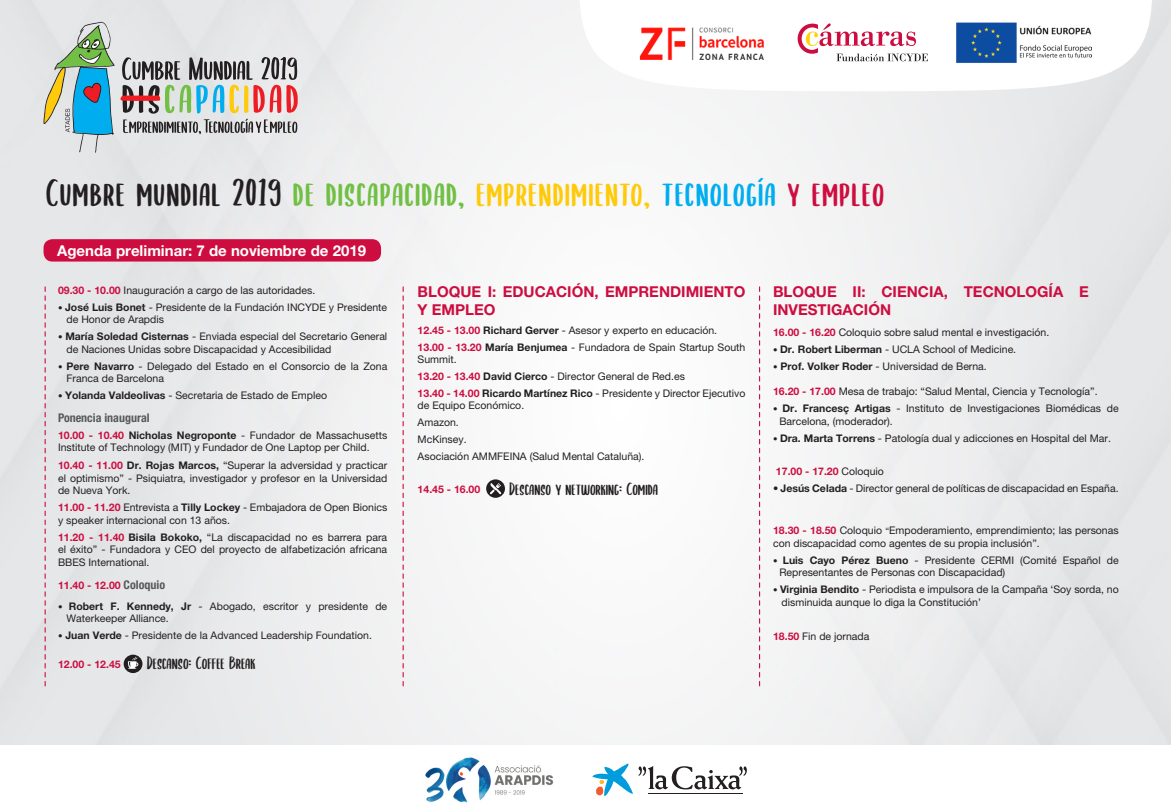
<style>
.page{position:relative;width:1171px;height:810px;background:#fff}
.page>*{position:absolute;margin:0;border:0;box-sizing:border-box;transform-origin:0 0}
.t1{font:39px "SUBSCRIBER";letter-spacing:.03em;color:#231f20}
.t2{font:18px "SUBSCRIBER";color:#231f20}
.t3{font:700 15px/18px "Helvetica Neue LT Pro";color:#cd0d40}
.t4{font:700 15px "Helvetica Neue LT Pro";color:#fff}
.t5{font:700 condensed 12px "Helvetica Neue LT Pro";color:#57585a}
.t6{font:10.5px/12.6px "Helvetica Neue LT Pro";color:#231f20}
.t7{font:700 10.5px "Helvetica Neue LT Pro";color:#cd0d40}
.s1{color:#71bf44}
.s2{color:#feca0a}
.s3{color:#00aeef}
.s4{color:#cd0d40}
.s5{font-weight:700;color:#cd0d40}
.s6{font-size:9px}
.s7{font-weight:700}
.s8{font-stretch:condensed;font-size:12px;color:#57585a}
.s9{font-weight:400;color:#231f20}
</style>
<div class="page">
<img style="left:0;top:0;width:1171px;height:745px">
<div style="left:44px;top:239px;width:337px;height:23px;background:#cd0d40;border-radius:9px"></div>
<svg style="left:45px;top:287px;width:1px;height:399px"></svg>
<svg style="left:402px;top:287px;width:2px;height:399px"></svg>
<svg style="left:759px;top:287px;width:1px;height:399px"></svg>
<div style="left:124px;top:655px;width:18px;height:18px;background:#231f20;border-radius:50%"></div>
<svg style="left:128px;top:657px;width:10px;height:12px"></svg>
<svg style="left:43px;top:22px;width:255px;height:131px;background:#bbc4c2"></svg>
<svg style="left:579px;top:0;width:573px;height:92px"></svg>
<img style="left:955px;top:21px;width:136px;height:43px">
<svg style="left:797px;top:23px;width:131px;height:38px"></svg>
<img style="left:631px;top:21px;width:151px;height:39px">
<svg style="left:486px;top:479px;width:19px;height:19px"></svg>
<svg style="left:490px;top:483px;width:11px;height:11px"></svg>
<img style="left:425px;top:757px;width:128px;height:46px">
<svg style="left:592px;top:764px;width:155px;height:32px"></svg>
<h1 class="t1" style="left:46px;top:167px;width:840px">Cumbre mundial 2019 <span class="s1">de discapacidad,</span> <span class="s2">emprendimiento,</span> <span class="s3">tecnología</span> <span class="s4">y empleo</span></h1>
<h3 class="t4" style="left:57px;top:241px;width:310px">Agenda preliminar: 7 de noviembre de 2019</h3>
<p class="t6" style="left:58px;top:284px;width:259px"><span class="s5">09.30 - 10.00</span> Inauguración a cargo de las autoridades.</p>
<p class="t6" style="left:67px;top:301px;width:322px;text-indent:-9px"><span class="s6">•</span> <span class="s7">José Luis Bonet</span> - Presidente de la Fundación INCYDE y Presidente de Honor de Arapdis</p>
<p class="t6" style="left:67px;top:330px;width:322px;text-indent:-9px"><span class="s6">•</span> <span class="s7">María Soledad Cisternas</span> - Enviada especial del Secretario General de Naciones Unidas sobre Discapacidad y Accesibilidad</p>
<p class="t6" style="left:67px;top:359px;width:322px;text-indent:-9px"><span class="s6">•</span> <span class="s7">Pere Navarro</span> - Delegado del Estado en el Consorcio de la Zona<br>Franca de Barcelona</p>
<p class="t6" style="left:58px;top:389px;width:270px"><span class="s6">•</span> <span class="s7">Yolanda Valdeolivas</span> - Secretaria de Estado de Empleo</p>
<p class="t5" style="left:58px;top:410px;width:93px">Ponencia inaugural</p>
<p class="t6" style="left:58px;top:429px;width:331px"><span class="s5">10.00 - 10.40</span> <span class="s7">Nicholas Negroponte</span> - Fundador de Massachusetts<br>Institute of Technology (MIT) y Fundador de One Laptop per Child.</p>
<p class="t6" style="left:58px;top:459px;width:331px;text-align:justify"><span class="s5">10.40 - 11.00</span> <span class="s7">Dr. Rojas Marcos,</span> “Superar la adversidad y practicar el optimismo” - Psiquiatra, investigador y profesor en la Universidad de Nueva York.</p>
<p class="t6" style="left:58px;top:501px;width:331px"><span class="s5">11.00 - 11.20</span> Entrevista a <span class="s7">Tilly Lockey</span> - Embajadora de Open Bionics y speaker internacional con 13 años.</p>
<p class="t6" style="left:58px;top:531px;width:331px;text-align:justify"><span class="s5">11.20 - 11.40</span> <span class="s7">Bisila Bokoko,</span> “La discapacidad no es barrera para el éxito” - Fundadora y CEO del proyecto de alfabetización africana BBES International.</p>
<p class="t7" style="left:58px;top:579px;width:109px">11.40 - 12.00 <span class="s8">Coloquio</span></p>
<p class="t6" style="left:67px;top:600px;width:322px;text-indent:-9px"><span class="s6">•</span> <span class="s7">Robert F. Kennedy, Jr</span> - Abogado, escritor y presidente de<br>Waterkeeper Alliance.</p>
<p class="t6" style="left:58px;top:629px;width:315px"><span class="s6">•</span> <span class="s7">Juan Verde</span> - Presidente de la Advanced Leadership Foundation.</p>
<p class="t7" style="left:58px;top:658px;width:64px">12.00 - 12.45</p>
<h2 class="t2" style="left:147px;top:651px;width:110px">Descanso: Coffee Break</h2>
<h3 class="t3" style="left:417px;top:282px;width:329px">BLOQUE I: EDUCACIÓN, EMPRENDIMIENTO<br>Y EMPLEO</h3>
<p class="t6" style="left:417px;top:321px;width:329px;line-height:16.8px"><span class="s5">12.45 - 13.00</span> <span class="s7">Richard Gerver</span> - Asesor y experto en educación.<br><span class="s5">13.00 - 13.20</span> <span class="s7">María Benjumea</span> - Fundadora de Spain Startup South</p>
<p class="t6" style="left:418px;top:351px;width:329px;line-height:16.8px">Summit.<br><span class="s5">13.20 - 13.40</span> <span class="s7">David Cierco</span> - Director General de Red.es<br><span class="s5">13.40 - 14.00</span> <span class="s7">Ricardo Martínez Rico</span> - Presidente y Director Ejecutivo</p>
<p class="t6" style="left:418px;top:397px;width:228px;line-height:16.8px">de Equipo Económico.<br>Amazon.<br>McKinsey.<br>Asociación AMMFEINA (Salud Mental Cataluña).</p>
<p class="t7" style="left:418px;top:483px;width:64px">14.45 - 16.00</p>
<h2 class="t2" style="left:509px;top:477px;width:150px">Descanso y networking: Comida</h2>
<h3 class="t3" style="left:773px;top:282px;width:317px">BLOQUE II: CIENCIA, TECNOLOGÍA E<br>INVESTIGACIÓN</h3>
<p class="t6" style="left:773px;top:326px;width:278px"><span class="s5">16.00 - 16.20</span> Coloquio sobre salud mental e investigación.</p>
<p class="t6" style="left:773px;top:343px;width:245px"><span class="s6">•</span> <span class="s7">Dr. Robert Liberman</span> - UCLA School of Medicine.</p>
<p class="t6" style="left:773px;top:360px;width:215px"><span class="s6">•</span> <span class="s7">Prof. Volker Roder</span> - Universidad de Berna.</p>
<p class="t6" style="left:773px;top:385px;width:326px"><span class="s5">16.20 - 17.00</span> Mesa de trabajo: “Salud Mental, Ciencia y Tecnología”.</p>
<p class="t6" style="left:779px;top:402px;width:341px;text-indent:-6px"><span class="s6">•</span> <span class="s7">Dr. Francesç Artigas</span> - Instituto de Investigaciones Biomédicas de<br>Barcelona, (moderador).</p>
<p class="t6" style="left:773px;top:431px;width:339px"><span class="s6">•</span> <span class="s7">Dra. Marta Torrens</span> - Patología dual y adicciones en Hospital del Mar.</p>
<p class="t7" style="left:776px;top:465px;width:109px">17.00 - 17.20 <span class="s9">Coloquio</span></p>
<p class="t6" style="left:773px;top:482px;width:347px"><span class="s7">• Jesús Celada</span> - Director general de políticas de discapacidad en España.</p>
<p class="t6" style="left:773px;top:524px;width:347px"><span class="s5">18.30 - 18.50</span> Coloquio <span class="s6">“</span>Empoderamiento, emprendimiento; las personas con discapacidad como agentes de su propia inclusión”.</p>
<p class="t6" style="left:779px;top:554px;width:341px;text-indent:-6px"><span class="s6">•</span> <span class="s7">Luis Cayo Pérez Bueno</span> - Presidente CERMI (Comité Español de<br>Representantes de Personas con Discapacidad)</p>
<p class="t6" style="left:781px;top:583px;width:338px;text-indent:-9px"><span class="s6">•</span> <span class="s7">Virginia Bendito</span> - Periodista e impulsora de la Campaña ‘Soy sorda, no disminuida aunque lo diga la Constitución’</p>
<p class="t6" style="left:773px;top:629px;width:98px"><span class="s5">18.50</span> Fin de jornada</p>
</div>
